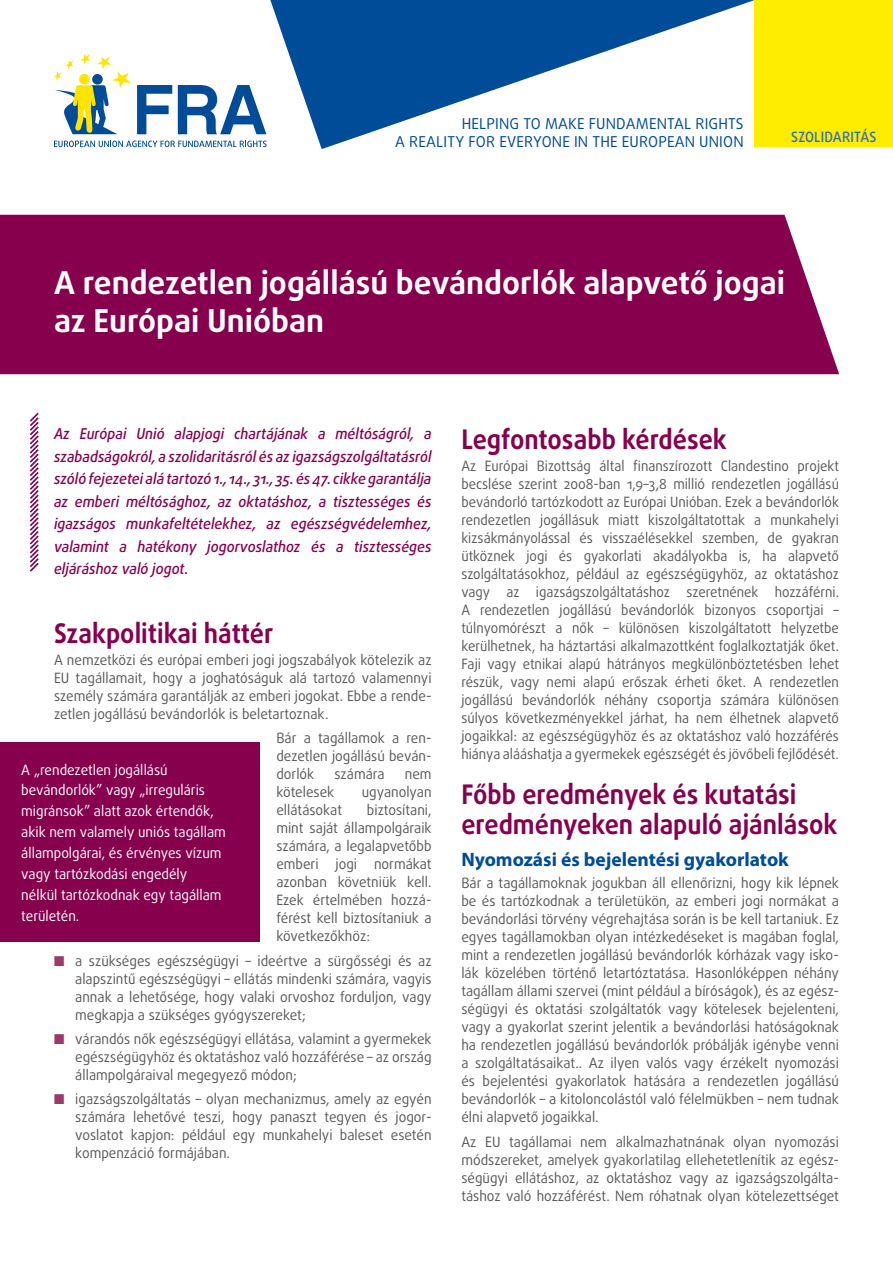
<style>
.page{position:relative;width:893px;height:1263px;background:#fff}
.page>*{position:absolute;margin:0;border:0;box-sizing:border-box;transform-origin:0 0}
.t1{font:700 31.5px/37.8px "Daxline Pro";color:#fff}
.titre{font:700 27px/30px "Daxline Pro";color:#87004e;scale:.93 1}
.sous-titre{font:700 19.5px "Myriad Pro";color:#004c98}
.Intro{font:italic 500 15px/22.5px "Daxline Pro";color:#87004e;text-align:justify;scale:.94 1}
.t2{font:15px "Daxline Pro";letter-spacing:.01em;color:#004c99}
.body{font:14.25px/18px "Daxline Pro";color:#58585a;text-align:justify;scale:.95 1}
.body-2{font:14.25px/18px "Daxline Pro";color:#58585a;text-align:justify;scale:.93 1}
.bullet{font:14.25px/18px "Daxline Pro";color:#58585a;text-align:justify;scale:.95 1}
.body-3{font:14.25px/20.9px "Daxline Pro";color:#fff;scale:.95 1}
.body-4{font:500 14.25px "Daxline Pro";letter-spacing:.01em;color:#3370ad;scale:.95 1}
.s1{color:#9c386a}
</style>
<div class="page">
<div style="left:0;top:215px;width:839px;height:159px;background:#87004e"></div>
<svg style="left:137px;top:85px;width:35px;height:49px"></svg>
<svg style="left:178px;top:85px;width:88px;height:49px"></svg>
<svg style="left:54px;top:141px;width:213px;height:6px"></svg>
<svg style="left:54px;top:54px;width:77px;height:80px"></svg>
<svg style="left:270px;top:0;width:485px;height:149px"></svg>
<div style="left:0;top:742px;width:259px;height:200px;background:#87004e"></div>
<div style="left:755px;top:0;width:138px;height:146px;background:#ffed00"></div>
<svg style="left:29px;top:412px;width:10px;height:160px"></svg>
<p class="t2" style="left:462px;top:113px;width:283px">HELPING TO MAKE FUNDAMENTAL RIGHTS</p>
<p class="t2" style="left:395px;top:131px;width:350px">A REALITY FOR EVERYONE IN THE EUROPEAN UNION</p>
<p class="body-4" style="left:791px;top:127px;width:91px">SZOLIDARITÁS</p>
<p class="t1" style="left:54px;top:264px;width:733px">A rendezetlen jogállású bevándorlók alapvető jogai az Európai Unióban</p>
<p class="Intro" style="left:54px;top:423px;width:403px">Az Európai Unió alapjogi chartájának a méltóságról, a szabadságokról, a szolidaritásról és az igazságszolgáltatásról szóló fejezetei alá tartozó 1., 14., 31., 35. és 47. cikke garantálja az emberi méltósághoz, az oktatáshoz, a tisztességes és igazságos munkafeltételekhez, az egészségvédelemhez, valamint a hatékony jogorvoslathoz és a tisztességes eljáráshoz való jogot.</p>
<p class="titre" style="left:54px;top:618px;width:238px">Szakpolitikai háttér</p>
<p class="body" style="left:54px;top:651px;width:399px">A nemzetközi és európai emberi jogi jogszabályok kötelezik az EU tagállamait, hogy a joghatóságuk alá tartozó valamennyi személy számára garantálják az emberi jogokat. Ebbe a rende&shy;zetlen jogállású bevándorlók is beletartoznak.</p>
<p class="body" style="left:276px;top:729px;width:165px">Bár a tagállamok a ren&shy;dezetlen jogállású beván&shy;dorlók</p>
<p class="body-3" style="left:21px;top:759px;width:217px">A „rendezetlen jogállású bevándorlók” vagy „irreguláris migránsok” alatt azok értendők, akik nem valamely uniós tagállam állampolgárai, és érvényes vízum vagy tartózkodási engedély nélkül tartózkodnak egy tagállam területén.</p>
<p class="body" style="left:334px;top:765px;width:54px">számára</p>
<p class="body" style="left:405px;top:765px;width:30px">nem</p>
<p class="body" style="left:276px;top:783px;width:62px">kötelesek</p>
<p class="body" style="left:362px;top:783px;width:75px">ugyanolyan</p>
<p class="body" style="left:276px;top:801px;width:71px">ellátásokat</p>
<p class="body" style="left:276px;top:801px;width:165px;text-indent:91px">biztosítani, mint saját állampolgáraik számára, a legalapvetőbb emberi jogi normákat azonban követniük kell.<br>Ezek értelmében hozzá&shy;férést kell biztosítaniuk a következőkhöz:</p>
<p class="bullet" style="left:75px;top:951px;width:377px;text-indent:-21px"><span class="s1">■</span> a szükséges egészségügyi – ideértve a sürgősségi és az alapszintű egészségügyi – ellátás mindenki számára, vagyis annak a lehetősége, hogy valaki orvoshoz forduljon, vagy megkapja a szükséges gyógyszereket;</p>
<p class="bullet" style="left:75px;top:1030px;width:377px;text-indent:-21px"><span class="s1">■</span> várandós nők egészségügyi ellátása, valamint a gyermekek egészségügyhöz és oktatáshoz való hozzáférése – az ország állampolgáraival megegyező módon;</p>
<p class="bullet" style="left:75px;top:1090px;width:377px;text-indent:-21px"><span class="s1">■</span> igazságszolgáltatás – olyan mechanizmus, amely az egyén számára lehetővé teszi, hogy panaszt tegyen és jogor&shy;voslatot kapjon: például egy munkahelyi baleset esetén kompenzáció formájában.</p>
<p class="titre" style="left:461px;top:424px;width:287px">Legfontosabb kérdések</p>
<p class="body-2" style="left:461px;top:457px;width:408px">Az Európai Bizottság által finanszírozott Clandestino projekt becslése szerint 2008-ban 1,9–3,8 millió rendezetlen jogállású bevándorló tartózkodott az Európai Unióban. Ezek a bevándorlók rendezetlen jogállásuk miatt kiszolgáltatottak a munkahelyi kizsákmányolással és visszaélésekkel szemben, de gyakran ütköznek jogi és gyakorlati akadályokba is, ha alapvető szolgáltatásokhoz, például az egészségügyhöz, az oktatáshoz vagy az igazságszolgáltatáshoz szeretnének hozzáférni.<br>A rendezetlen jogállású bevándorlók bizonyos csoportjai – túlnyomórészt a nők – különösen kiszolgáltatott helyzetbe kerülhetnek, ha háztartási alkalmazottként foglalkoztatják őket.<br>Faji vagy etnikai alapú hátrányos megkülönböztetésben lehet részük, vagy nemi alapú erőszak érheti őket. A rendezetlen jogállású bevándorlók néhány csoportja számára különösen súlyos következményekkel járhat, ha nem élhetnek alapvető jogaikkal: az egészségügyhöz és az oktatáshoz való hozzáférés hiánya alááshatja a gyermekek egészségét és jövőbeli fejlődését.</p>
<p class="titre" style="left:461px;top:779px;width:406px">Főbb eredmények és kutatási eredményeken alapuló ajánlások</p>
<p class="sous-titre" style="left:461px;top:847px;width:329px">Nyomozási és bejelentési gyakorlatok</p>
<p class="body" style="left:461px;top:874px;width:399px">Bár a tagállamoknak jogukban áll ellenőrizni, hogy kik lépnek be és tartózkodnak a területükön, az emberi jogi normákat a bevándorlási törvény végrehajtása során is be kell tartaniuk. Ez egyes tagállamokban olyan intézkedéseket is magában foglal, mint a rendezetlen jogállású bevándorlók kórházak vagy isko&shy;lák közelében történő letartóztatása. Hasonlóképpen néhány tagállam állami szervei (mint például a bíróságok), és az egész&shy;ségügyi és oktatási szolgáltatók vagy kötelesek bejelenteni, vagy a gyakorlat szerint jelentik a bevándorlási hatóságoknak ha rendezetlen jogállású bevándorlók próbálják igénybe venni a szolgáltatásaikat.. Az ilyen valós vagy érzékelt nyomozási és bejelentési gyakorlatok hatására a rendezetlen jogállású bevándorlók – a kitoloncolástól való félelmükben – nem tudnak élni alapvető jogaikkal.</p>
<p class="body" style="left:461px;top:1133px;width:399px">Az EU tagállamai nem alkalmazhatnának olyan nyomozási módszereket, amelyek gyakorlatilag ellehetetlenítik az egész&shy;ségügyi ellátáshoz, az oktatáshoz vagy az igazságszolgálta&shy;táshoz való hozzáférést. Nem róhatnak olyan kötelezettséget</p>
</div>
